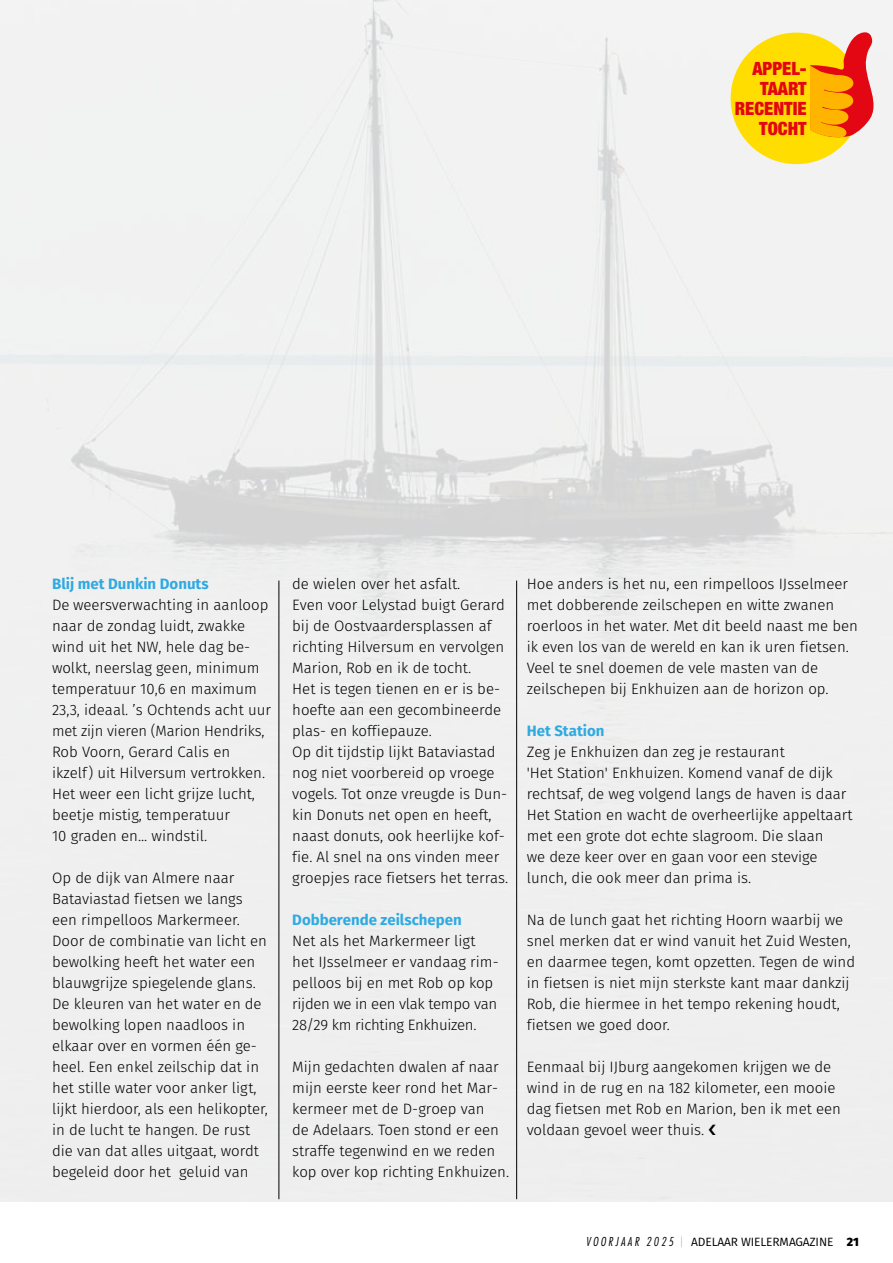
<style>
.page{position:relative;width:893px;height:1263px;background:#fff}
.page>*{position:absolute;margin:0;border:0;box-sizing:border-box;transform-origin:0 0}
.t1{font:900 condensed 18.3px/19.8px "Helvetica Neue LT Std";color:#e30613;text-align:right}
.t2{font:300 15px/21px "Fira Sans";color:#000}
.t3{font:700 15px "Fira Sans";color:#2faae1}
.t4{font:12px "Fira Sans";letter-spacing:-.01em;color:#000}
.s1{font-family:"Futura Std";font-weight:300;font-style:italic;font-stretch:condensed}
.s2{font-family:"Fira Sans Hair"}
.s3{font-weight:800}
</style>
<div class="page">
<div style="left:0;top:0;width:893px;height:1202px;background:#f0f0f0"></div>
<hr style="left:279px;top:581px;width:1px;height:618px;background:#000">
<hr style="left:516px;top:581px;width:1px;height:618px;background:#000">
<div style="left:731px;top:33px;width:131px;height:131px;background:#fd0;border-radius:50%"></div>
<svg style="left:810px;top:32px;width:66px;height:109px"></svg>
<svg style="left:709px;top:1124px;width:7px;height:11px"></svg>
<p class="t1" style="left:735px;top:58px;width:73px">APPEL-<br>TAART<br>RECENTIE<br>TOCHT</p>
<p class="t3" style="left:52px;top:573px;width:158px">Blij met Dunkin Donuts</p>
<p class="t2" style="left:52px;top:594px;width:220px">De weersverwachting in aanloop naar de zondag luidt, zwakke wind uit het NW, hele dag be&shy;wolkt, neerslag geen, minimum temperatuur 10,6 en maximum<br>23,3, ideaal. ’s Ochtends acht uur met zijn vieren (Marion Hendriks,<br>Rob Voorn, Gerard Calis en ikzelf) uit Hilversum vertrokken.<br>Het weer een licht grijze lucht, beetje mistig, temperatuur<br>10 graden en... windstil.</p>
<p class="t2" style="left:52px;top:867px;width:217px">Op de dijk van Almere naar<br>Bataviastad fietsen we langs een rimpelloos Markermeer.<br>Door de combinatie van licht en bewolking heeft het water een blauwgrijze spiegelende glans.<br>De kleuren van het water en de bewolking lopen naadloos in elkaar over en vormen één ge&shy;heel. Een enkel zeilschip dat in het stille water voor anker ligt, lijkt hierdoor, als een helikopter, in de lucht te hangen. De rust die van dat alles uitgaat, wordt begeleid door het geluid van</p>
<p class="t2" style="left:292px;top:573px;width:218px">de wielen over het asfalt.<br>Even voor Lelystad buigt Gerard bij de Oostvaardersplassen af richting Hilversum en vervolgen<br>Marion, Rob en ik de tocht.<br>Het is tegen tienen en er is be&shy;hoefte aan een gecombineerde plas- en koffiepauze.<br>Op dit tijdstip lijkt Bataviastad nog niet voorbereid op vroege vogels. Tot onze vreugde is Dun&shy;kin Donuts net open en heeft, naast donuts, ook heerlijke kof&shy;fie. Al snel na ons vinden meer groepjes race fietsers het terras.</p>
<p class="t3" style="left:292px;top:909px;width:171px">Dobberende zeilschepen</p>
<p class="t2" style="left:292px;top:930px;width:208px">Net als het Markermeer ligt het IJsselmeer er vandaag rim&shy;pelloos bij en met Rob op kop rijden we in een vlak tempo van<br>28/29 km richting Enkhuizen.</p>
<p class="t2" style="left:292px;top:1056px;width:218px">Mijn gedachten dwalen af naar mijn eerste keer rond het Mar&shy;kermeer met de D-groep van<br>de Adelaars. Toen stond er een straffe tegenwind en we reden kop over kop richting Enkhuizen.</p>
<p class="t2" style="left:527px;top:573px;width:333px">Hoe anders is het nu, een rimpelloos IJsselmeer met dobberende zeilschepen en witte zwanen roerloos in het water. Met dit beeld naast me ben ik even los van de wereld en kan ik uren fietsen.<br>Veel te snel doemen de vele masten van de zeilschepen bij Enkhuizen aan de horizon op.</p>
<p class="t3" style="left:527px;top:720px;width:79px">Het Station</p>
<p class="t2" style="left:527px;top:741px;width:327px">Zeg je Enkhuizen dan zeg je restaurant<br>'Het Station' Enkhuizen. Komend vanaf de dijk rechtsaf, de weg volgend langs de haven is daar Het Station en wacht de overheerlijke appeltaart met een grote dot echte slagroom. Die slaan<br>we deze keer over en gaan voor een stevige lunch, die ook meer dan prima is.</p>
<p class="t2" style="left:527px;top:909px;width:330px">Na de lunch gaat het richting Hoorn waarbij we snel merken dat er wind vanuit het Zuid Westen, en daarmee tegen, komt opzetten. Tegen de wind in fietsen is niet mijn sterkste kant maar dankzij Rob, die hiermee in het tempo rekening houdt, fietsen we goed door.</p>
<p class="t2" style="left:527px;top:1056px;width:316px">Eenmaal bij IJburg aangekomen krijgen we de wind in de rug en na 182 kilometer, een mooie dag fietsen met Rob en Marion, ben ik met een voldaan gevoel weer thuis.</p>
<p class="t4" style="left:586px;top:1234px;width:275px"><span class="s1">VO O RJA A R 2 02 5</span> <span class="s2">|</span> ADELAAR WIELERMAGAZINE <span class="s3">21</span></p>
</div>
